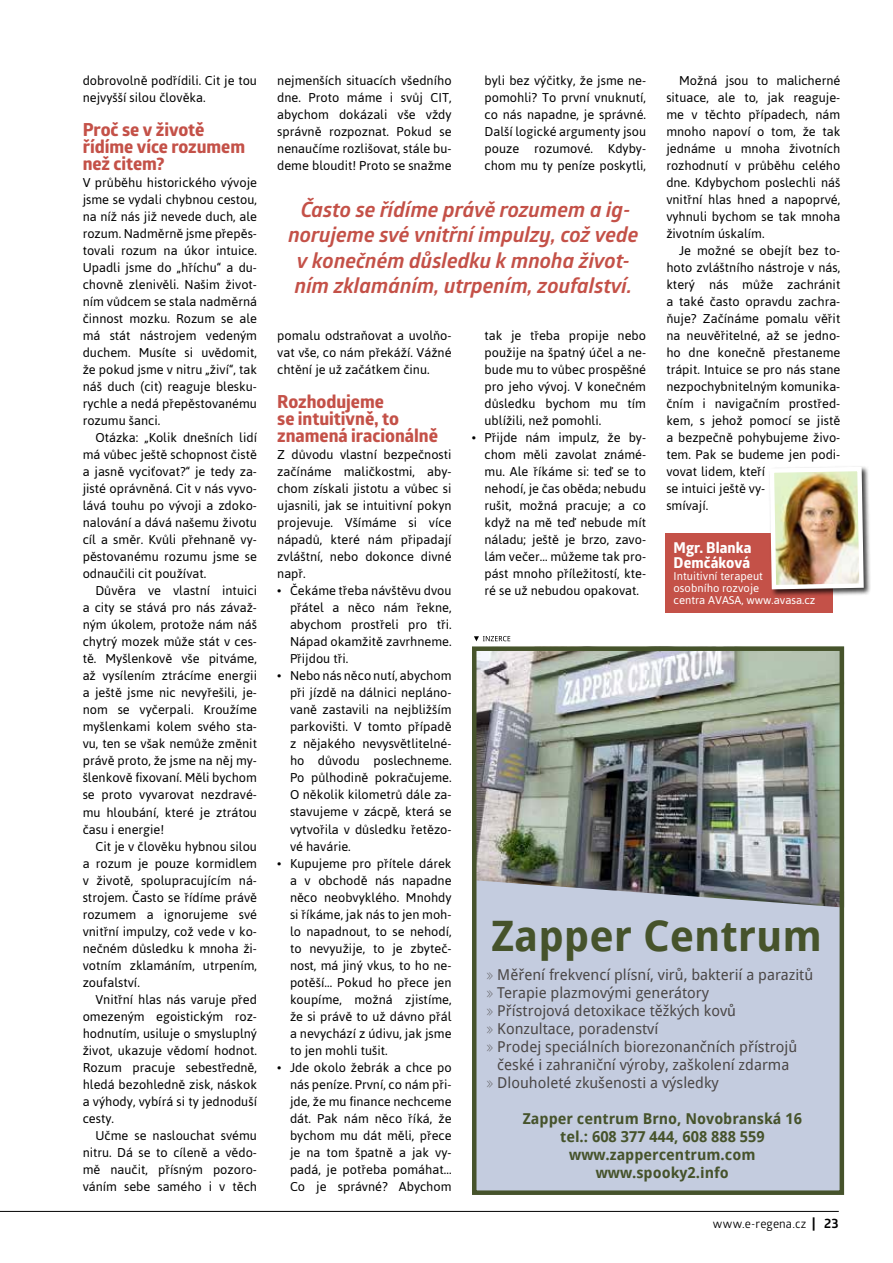
<style>
.page{position:relative;width:893px;height:1263px;background:#fff}
.page>*{position:absolute;margin:0;border:0;box-sizing:border-box;transform-origin:0 0}
.t1{font:700 42px "Droid Sans";color:#46532b}
.t2{font:italic 700 21px/25.5px "Glober";letter-spacing:-.005em;color:#c45148;text-align:center}
.t3{font:700 18px/17px "Globerx";letter-spacing:-.005em;color:#c45148}
.t4{font:15px "Droid Sans";color:#4b4746}
.t5{font:700 15px/18px "Droid Sans";color:#46532b;text-align:center}
.t6{font:700 15px/15px "Globerx";letter-spacing:.005em;color:#fff}
.t7{font:12.75px/17px "Asap";color:#000;text-align:justify}
.t8{font:12px "Glober";letter-spacing:.015em;color:#000}
.t9{font:11.25px/12px "Asap";color:#fff}
.s1{font-family:"Glober";font-weight:300}
.s2{font-weight:700;font-size:13.5px}
</style>
<div class="page">
<div style="left:665px;top:533px;width:168px;height:79px;background:#c45148"></div>
<div style="left:768px;top:465px;width:103px;height:132px;background:#000;opacity:.75"></div>
<img style="left:768px;top:465px;width:98px;height:127px">
<svg style="left:474px;top:636px;width:36px;height:5px"></svg>
<div style="left:474px;top:649px;width:368px;height:544px;background:#c4ccdf"></div>
<img style="left:477px;top:651px;width:362px;height:256px">
<div style="left:472px;top:646px;width:372px;height:549px;border:4px solid #46532b"></div>
<hr style="left:0;top:1211px;width:839px;height:1px;background:#000">
<p class="t7" style="left:83px;top:72px;width:176px">dobrovolně podřídili. Cit je tou nejvyšší silou člověka.</p>
<h3 class="t3" style="left:83px;top:121px;width:164px">Proč se v životě řídíme více rozumem než citem?</h3>
<p class="t7" style="left:83px;top:174px;width:176px">V průběhu historického vývoje jsme se vydali chybnou cestou, na níž nás již nevede duch, ale rozum. Nadměrně jsme přepěs&shy;tovali rozum na úkor intuice.<br>Upadli jsme do „hříchu“ a du&shy;chovně zlenivěli. Našim život&shy;ním vůdcem se stala nadměrná činnost mozku. Rozum se ale má stát nástrojem vedeným duchem. Musíte si uvědomit, že pokud jsme v nitru „živí“, tak náš duch (cit) reaguje blesku&shy;rychle a nedá přepěstovanému rozumu šanci.</p>
<p class="t7" style="left:83px;top:429px;width:176px;text-indent:13px">Otázka: „Kolik dnešních lidí má vůbec ještě schopnost čistě a jasně vyciťovat?“ je tedy za&shy;jisté oprávněná. Cit v nás vyvo&shy;lává touhu po vývoji a zdoko&shy;nalování a dává našemu životu cíl a směr. Kvůli přehnaně vy&shy;pěstovanému rozumu jsme se odnaučili cit používat.</p>
<p class="t7" style="left:83px;top:582px;width:176px;text-indent:13px">Důvěra ve vlastní intuici a city se stává pro nás závaž&shy;ným úkolem, protože nám náš chytrý mozek může stát v ces&shy;tě. Myšlenkově vše pitváme, až vysílením ztrácíme energii a ještě jsme nic nevyřešili, je&shy;nom se vyčerpali. Kroužíme myšlenkami kolem svého sta&shy;vu, ten se však nemůže změnit právě proto, že jsme na něj my&shy;šlenkově fixovaní. Měli bychom se proto vyvarovat nezdravé&shy;mu hloubání, které je ztrátou času i energie!</p>
<p class="t7" style="left:83px;top:837px;width:176px;text-indent:13px">Cit je v člověku hybnou silou a rozum je pouze kormidlem v životě, spolupracujícím ná&shy;strojem. Často se řídíme právě rozumem a ignorujeme své vnitřní impulzy, což vede v ko&shy;nečném důsledku k mnoha ži&shy;votním zklamáním, utrpením, zoufalství.</p>
<p class="t7" style="left:83px;top:990px;width:176px;text-indent:13px">Vnitřní hlas nás varuje před omezeným egoistickým roz&shy;hodnutím, usiluje o smysluplný život, ukazuje vědomí hodnot.<br>Rozum pracuje sebestředně, hledá bezohledně zisk, náskok a výhody, vybírá si ty jednoduší cesty.</p>
<p class="t7" style="left:83px;top:1126px;width:176px;text-indent:13px">Učme se naslouchat svému nitru. Dá se to cíleně a vědo&shy;mě naučit, přísným pozoro&shy;váním sebe samého i v těch</p>
<p class="t7" style="left:485px;top:72px;width:163px">byli bez výčitky, že jsme ne&shy;pomohli? To první vnuknutí, co nás napadne, je správné.<br>Další logické argumenty jsou pouze rozumové. Kdyby&shy;chom mu ty peníze poskytli,</p>
<p class="t7" style="left:277px;top:72px;width:176px">nejmenších situacích všedního dne. Proto máme i svůj CIT, abychom dokázali vše vždy správně rozpoznat. Pokud se nenaučíme rozlišovat, stále bu&shy;deme bloudit! Proto se snažme</p>
<p class="t7" style="left:666px;top:72px;width:176px;text-indent:13px">Možná jsou to malicherné situace, ale to, jak reaguje&shy;me v těchto případech, nám mnoho napoví o tom, že tak jednáme u mnoha životních rozhodnutí v průběhu celého dne. Kdybychom poslechli náš vnitřní hlas hned a napoprvé, vyhnuli bychom se tak mnoha životním úskalím.</p>
<p class="t7" style="left:666px;top:242px;width:176px;text-align:left;text-indent:13px">Je možné se obejít bez to&shy;hoto zvláštního nástroje v nás, který nás může zachránit a také často opravdu zachra&shy;ňuje? Začínáme pomalu věřit na neuvěřitelné, až se jedno&shy;ho dne konečně přestaneme trápit. Intuice se pro nás stane nezpochybnitelným komunika&shy;čním i navigačním prostřed&shy;kem, s jehož pomocí se jistě a bezpečně pohybujeme živo&shy;tem. Pak se budeme jen podi&shy;vovat lidem, kteří<br>se intuici ještě vy-<br>smívají.</p>
<p class="t6" style="left:674px;top:540px;width:80px">Mgr. Blanka<br>Demčáková</p>
<p class="t9" style="left:674px;top:569px;width:143px">Intuitivní terapeut<br>osobního rozvoje<br>centra AVASA, www.avasa.cz</p>
<h2 class="t2" style="left:288px;top:196px;width:352px">Často se řídíme právě rozumem a ig&shy;norujeme své vnitřní impulzy, což vede v konečném důsledku k mnoha život&shy;ním zklamáním, utrpením, zoufalství.</h2>
<p class="t7" style="left:485px;top:327px;width:163px">tak je třeba propije nebo použije na špatný účel a ne&shy;bude mu to vůbec prospěšné pro jeho vývoj. V konečném důsledku bychom mu tím ublížili, než pomohli.</p>
<p class="t7" style="left:485px;top:429px;width:163px;text-indent:-13px">• Přijde nám impulz, že by&shy;chom měli zavolat známé&shy;mu. Ale říkáme si: teď se to nehodí, je čas oběda; nebudu rušit, možná pracuje; a co když na mě teď nebude mít náladu; ještě je brzo, zavo&shy;lám večer… můžeme tak pro&shy;pást mnoho příležitostí, kte&shy;ré se už nebudou opakovat.</p>
<p class="t7" style="left:277px;top:327px;width:176px">pomalu odstraňovat a uvolňo&shy;vat vše, co nám překáží. Vážné chtění je už začátkem činu.</p>
<h3 class="t3" style="left:277px;top:393px;width:162px">Rozhodujeme<br>se intuitivně, to znamená iracionálně</h3>
<p class="t7" style="left:277px;top:446px;width:176px">Z důvodu vlastní bezpečnosti začínáme maličkostmi, aby&shy;chom získali jistotu a vůbec si ujasnili, jak se intuitivní pokyn projevuje. Všímáme si více nápadů, které nám připadají zvláštní, nebo dokonce divné např.</p>
<p class="t7" style="left:290px;top:582px;width:163px;text-indent:-13px">• Čekáme třeba návštěvu dvou přátel a něco nám řekne, abychom prostřeli pro tři.<br>Nápad okamžitě zavrhneme.<br>Přijdou tři.</p>
<p class="t7" style="left:290px;top:667px;width:163px;text-indent:-13px">• Nebo nás něco nutí, abychom při jízdě na dálnici nepláno&shy;vaně zastavili na nejbližším parkovišti. V tomto případě z nějakého nevysvětlitelné&shy;ho důvodu poslechneme.<br>Po půlhodině pokračujeme.<br>O několik kilometrů dále za&shy;stavujeme v zácpě, která se vytvořila v důsledku řetězo&shy;vé havárie.</p>
<p class="t7" style="left:290px;top:854px;width:163px;text-indent:-13px">• Kupujeme pro přítele dárek a v obchodě nás napadne něco neobvyklého. Mnohdy si říkáme, jak nás to jen moh&shy;lo napadnout, to se nehodí, to nevyužije, to je zbyteč&shy;nost, má jiný vkus, to ho ne&shy;potěší… Pokud ho přece jen koupíme, možná zjistíme, že si právě to už dávno přál a nevychází z údivu, jak jsme to jen mohli tušit.</p>
<p class="t7" style="left:290px;top:1058px;width:163px;text-indent:-13px">• Jde okolo žebrák a chce po nás peníze. První, co nám při&shy;jde, že mu finance nechceme dát. Pak nám něco říká, že bychom mu dát měli, přece je na tom špatně a jak vy&shy;padá, je potřeba pomáhat… Co je správné? Abychom</p>
<h1 class="t1" style="left:492px;top:906px;width:332px">Zapper Centrum</h1>
<p class="t4" style="left:486px;top:964px;width:329px"><span class="s1">»</span> Měření frekvencí plísní, virů, bakterií a parazitů</p>
<p class="t4" style="left:486px;top:982px;width:225px"><span class="s1">»</span> Terapie plazmovými generátory</p>
<p class="t4" style="left:486px;top:1000px;width:251px"><span class="s1">»</span> Přístrojová detoxikace těžkých kovů</p>
<p class="t4" style="left:486px;top:1018px;width:174px"><span class="s1">»</span> Konzultace, poradenství</p>
<p class="t4" style="left:486px;top:1036px;width:313px"><span class="s1">»</span> Prodej speciálních biorezonančních přístrojů</p>
<p class="t4" style="left:497px;top:1054px;width:294px">české i zahraniční výroby, zaškolení zdarma</p>
<p class="t4" style="left:486px;top:1072px;width:234px"><span class="s1">»</span> Dlouholeté zkušenosti a výsledky</p>
<p class="t5" style="left:523px;top:1109px;width:281px">Zapper centrum Brno, Novobranská 16 tel.: 608 377 444, 608 888 559 www.zappercentrum.com www.spooky2.info</p>
<p class="t8" style="left:713px;top:1216px;width:127px">www.e-regena.cz <span class="s2">| 23</span></p>
</div>
